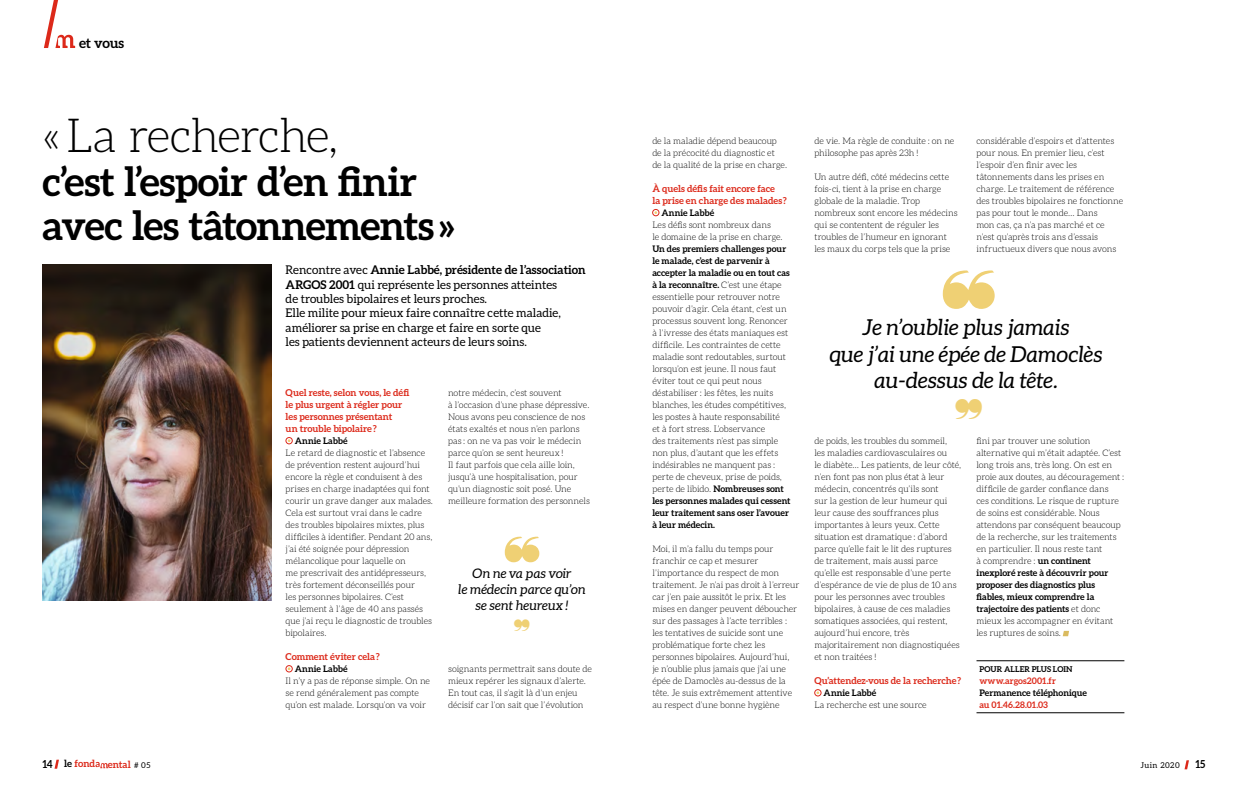
<style>
.page{position:relative;width:1248px;height:794px;background:#fff}
.page>*{position:absolute;margin:0;border:0;box-sizing:border-box;transform-origin:0 0}
.t1{font:300 47px "Aleo";letter-spacing:-.03em;color:#000}
.t2{font:700 40px/44px "Aleo";letter-spacing:-.01em;color:#000}
.t3{font:italic 22px/26.4px "Aleo";color:#000;text-align:center}
.t4{font:700 14px "Aleo";letter-spacing:-.02em;color:#000}
.t5{font:italic 13.2px/15.9px "Aleo";color:#000;text-align:center}
.t6{font:12px/14.4px "Aleo";color:#000}
.t7{font:700 11px "Aleo";color:#000;scale:.91 1}
.t8{font:700 9.8px "Aleo";color:#dc291a}
.t9{font:700 9.5px/12px "Aleo";letter-spacing:-.005em;color:#dc291a}
.t10{font:300 9px/12px "Aleo";letter-spacing:-.005em;color:#000}
.t11{font:700 9px "Aleo";letter-spacing:.005em;color:#000}
.t12{font:700 9px "Aleo";letter-spacing:.005em;color:#dc291a}
.t13{font:700 8px "Aleo";letter-spacing:.005em;color:#000}
.t14{font:8px "Aleo";letter-spacing:.06em;color:#000}
.s1{font-weight:700}
.s2{font-size:11px;color:#000}
.s3{color:#000}
.s4{font-weight:400;font-size:8px;color:#000}
</style>
<div class="page">
<svg style="left:44px;top:0;width:31px;height:48px"></svg>
<div style="left:285px;top:437px;width:7px;height:7px;border:1px solid #dc291a;border-radius:50%"></div>
<div style="left:285px;top:665px;width:7px;height:7px;border:1px solid #dc291a;border-radius:50%"></div>
<div style="left:652px;top:209px;width:7px;height:7px;border:1px solid #dc291a;border-radius:50%"></div>
<svg style="left:54px;top:759px;width:5px;height:9px"></svg>
<svg style="left:95px;top:762px;width:13px;height:6px"></svg>
<svg style="left:1184px;top:760px;width:4px;height:9px"></svg>
<img style="left:43px;top:264px;width:228px;height:336px">
<div style="left:814px;top:689px;width:7px;height:7px;border:1px solid #dc291a;border-radius:50%"></div>
<hr style="left:976px;top:660px;width:148px;height:1px;background:#000">
<hr style="left:976px;top:712px;width:148px;height:1px;background:#000">
<svg style="left:1062px;top:631px;width:6px;height:5px"></svg>
<h3 class="t4" style="left:79px;top:35px;width:47px">et vous</h3>
<h1 class="t1" style="left:43px;top:110px;width:297px">« La recherche,</h1>
<h2 class="t2" style="left:43px;top:159px;width:414px">c’est l’espoir d’en finir avec les tâtonnements »</h2>
<p class="t6" style="left:285px;top:263px;width:301px">Rencontre avec <span class="s1">Annie Labbé, présidente de l’association ARGOS 2001</span> qui représente les personnes atteintes<br>de troubles bipolaires et leurs proches.<br>Elle milite pour mieux faire connaître cette maladie, améliorer sa prise en charge et faire en sorte que<br>les patients deviennent acteurs de leurs soins.</p>
<p class="t9" style="left:285px;top:386px;width:125px">Quel reste, selon vous, le défi le plus urgent à régler pour les personnes présentant<br>un trouble bipolaire ?</p>
<p class="t11" style="left:295px;top:436px;width:54px">Annie Labbé</p>
<p class="t10" style="left:285px;top:447px;width:149px">Le retard de diagnostic et l’absence de prévention restent aujourd’hui encore la règle et conduisent à des prises en charge inadaptées qui font courir un grave danger aux malades.<br>Cela est surtout vrai dans le cadre des troubles bipolaires mixtes, plus difficiles à identifier. Pendant 20 ans, j’ai été soignée pour dépression mélancolique pour laquelle on<br>me prescrivait des antidépresseurs, très fortement déconseillés pour<br>les personnes bipolaires. C’est seulement à l’âge de 40 ans passés que j’ai reçu le diagnostic de troubles bipolaires.</p>
<p class="t9" style="left:285px;top:650px;width:96px">Comment éviter cela ?</p>
<p class="t11" style="left:295px;top:664px;width:54px">Annie Labbé</p>
<p class="t10" style="left:285px;top:675px;width:146px">Il n’y a pas de réponse simple. On ne se rend généralement pas compte qu’on est malade. Lorsqu’on va voir</p>
<p class="t10" style="left:448px;top:387px;width:143px">notre médecin, c’est souvent<br>à l’occasion d’une phase dépressive.<br>Nous avons peu conscience de nos états exaltés et nous n’en parlons pas : on ne va pas voir le médecin parce qu’on se sent heureux !<br>Il faut parfois que cela aille loin, jusqu’à une hospitalisation, pour qu’un diagnostic soit posé. Une meilleure formation des personnels</p>
<h3 class="t5" style="left:458px;top:565px;width:129px">On ne va pas voir<br>le médecin parce qu’on se sent heureux !</h3>
<p class="t10" style="left:448px;top:663px;width:145px">soignants permettrait sans doute de mieux repérer les signaux d’alerte.<br>En tout cas, il s’agit là d’un enjeu décisif car l’on sait que l’évolution</p>
<p class="t10" style="left:652px;top:135px;width:136px">de la maladie dépend beaucoup de la précocité du diagnostic et<br>de la qualité de la prise en charge.</p>
<p class="t9" style="left:652px;top:182px;width:136px">À quels défis fait encore face<br>la prise en charge des malades ?</p>
<p class="t11" style="left:661px;top:208px;width:54px">Annie Labbé</p>
<p class="t10" style="left:652px;top:219px;width:132px">Les défis sont nombreux dans<br>le domaine de la prise en charge.</p>
<p class="t10" style="left:652px;top:243px;width:140px"><span class="s1">Un des premiers challenges pour le malade, c’est de parvenir à accepter la maladie ou en tout cas à la reconnaître.</span> C’est une étape essentielle pour retrouver notre pouvoir d’agir. Cela étant, c’est un processus souvent long. Renoncer à l’ivresse des états maniaques est difficile. Les contraintes de cette maladie sont redoutables, surtout lorsqu’on est jeune. Il nous faut éviter tout ce qui peut nous déstabiliser : les fêtes, les nuits blanches, les études compétitives, les postes à haute responsabilité<br>et à fort stress. L’observance<br>des traitements n’est pas simple non plus, d’autant que les effets indésirables ne manquent pas : perte de cheveux, prise de poids, perte de libido. <span class="s1">Nombreuses sont les personnes malades qui cessent leur traitement sans oser l’avouer à leur médecin.</span></p>
<p class="t10" style="left:652px;top:543px;width:148px">Moi, il m’a fallu du temps pour franchir ce cap et mesurer l’importance du respect de mon traitement. Je n’ai pas droit à l’erreur car j’en paie aussitôt le prix. Et les mises en danger peuvent déboucher sur des passages à l’acte terribles : les tentatives de suicide sont une problématique forte chez les personnes bipolaires. Aujourd’hui,<br>je n’oublie plus jamais que j’ai une épée de Damoclès au-dessus de la tête. Je suis extrêmement attentive au respect d’une bonne hygiène</p>
<p class="t10" style="left:814px;top:135px;width:141px">de vie. Ma règle de conduite : on ne philosophe pas après 23h !</p>
<p class="t10" style="left:814px;top:171px;width:145px">Un autre défi, côté médecins cette fois-ci, tient à la prise en charge globale de la maladie. Trop nombreux sont encore les médecins qui se contentent de réguler les troubles de l’humeur en ignorant les maux du corps tels que la prise</p>
<p class="t10" style="left:976px;top:135px;width:148px">considérable d’espoirs et d’attentes pour nous. En premier lieu, c’est l’espoir d’en finir avec les tâtonnements dans les prises en charge. Le traitement de référence des troubles bipolaires ne fonctionne pas pour tout le monde… Dans<br>mon cas, ça n’a pas marché et ce n’est qu’après trois ans d’essais infructueux divers que nous avons</p>
<h3 class="t3" style="left:829px;top:314px;width:274px">Je n’oublie plus jamais<br>que j’ai une épée de Damoclès au-dessus de la tête.</h3>
<p class="t10" style="left:814px;top:435px;width:148px">de poids, les troubles du sommeil,<br>les maladies cardiovasculaires ou<br>le diabète… Les patients, de leur côté, n’en font pas non plus état à leur médecin, concentrés qu’ils sont<br>sur la gestion de leur humeur qui leur cause des souffrances plus importantes à leurs yeux. Cette situation est dramatique : d’abord parce qu’elle fait le lit des ruptures de traitement, mais aussi parce qu’elle est responsable d’une perte d’espérance de vie de plus de 10 ans pour les personnes avec troubles bipolaires, à cause de ces maladies somatiques associées, qui restent, aujourd’hui encore, très majoritairement non diagnostiquées et non traitées !</p>
<p class="t9" style="left:814px;top:674px;width:148px">Qu’attendez-vous de la recherche ?</p>
<p class="t11" style="left:823px;top:688px;width:54px">Annie Labbé</p>
<p class="t10" style="left:814px;top:699px;width:114px">La recherche est une source</p>
<p class="t10" style="left:976px;top:435px;width:149px">fini par trouver une solution alternative qui m’était adaptée. C’est long trois ans, très long. On est en proie aux doutes, au découragement : difficile de garder confiance dans<br>ces conditions. Le risque de rupture de soins est considérable. Nous attendons par conséquent beaucoup de la recherche, sur les traitements en particulier. Il nous reste tant<br>à comprendre : <span class="s1">un continent inexploré reste à découvrir pour proposer des diagnostics plus fiables, mieux comprendre la trajectoire des patients</span> et donc mieux les accompagner en évitant les ruptures de soins.</p>
<p class="t13" style="left:979px;top:665px;width:95px">POUR ALLER PLUS LOIN</p>
<p class="t12" style="left:979px;top:676px;width:78px">www.argos2001.fr</p>
<p class="t11" style="left:979px;top:688px;width:109px">Permanence téléphonique</p>
<p class="t12" style="left:979px;top:700px;width:70px">au 01.46.28.01.03</p>
<p class="t8" style="left:43px;top:758px;width:54px"><span class="s2">14</span> <span class="s3">le</span> fond</p>
<p class="t8" style="left:108px;top:759px;width:44px">ental <span class="s4"># 05</span></p>
<p class="t14" style="left:1140px;top:761px;width:41px">Juin 2020</p>
<p class="t7" style="left:1195px;top:758px;width:12px">15</p>
</div>
